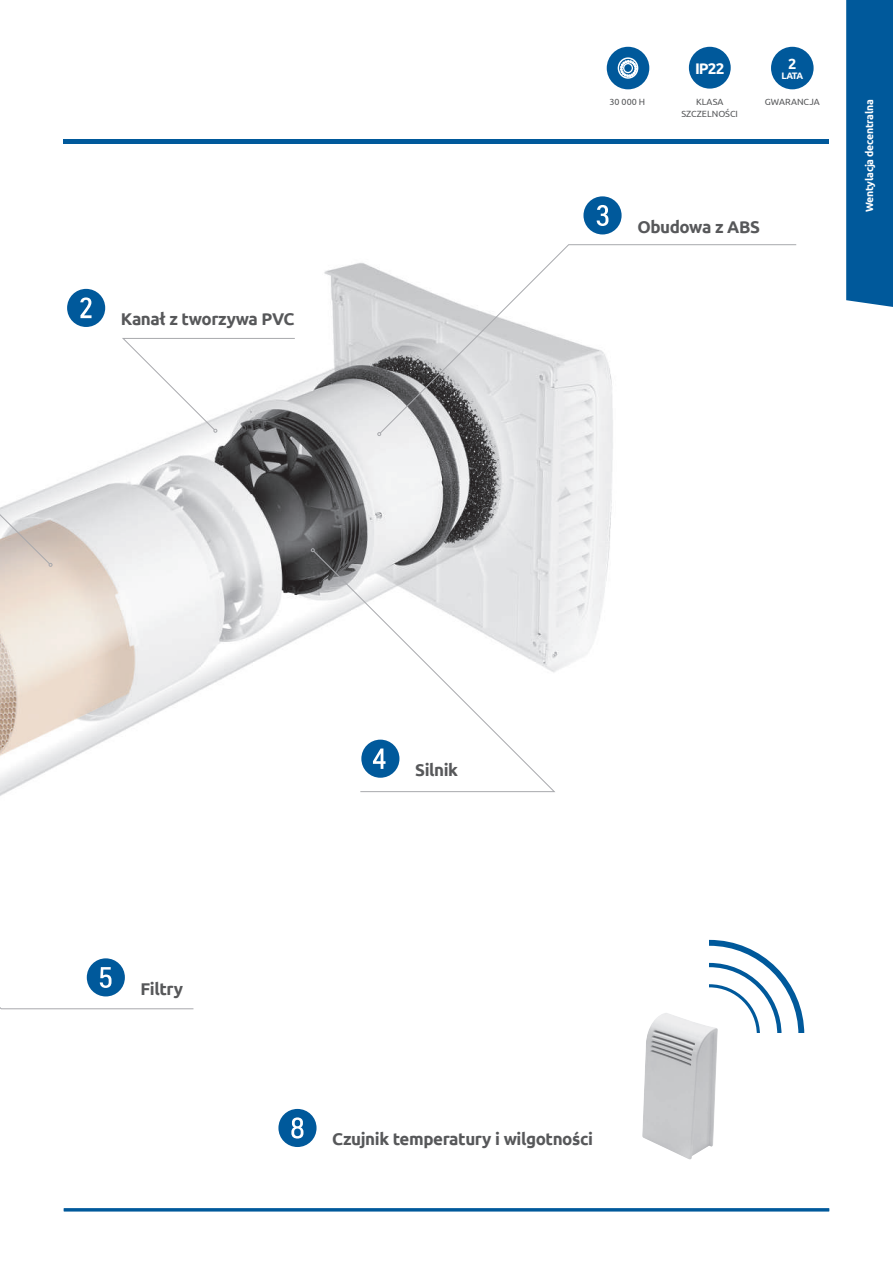
<style>
.page{position:relative;width:893px;height:1263px;background:#fff}
.page>*{position:absolute;margin:0;border:0;box-sizing:border-box;transform-origin:0 0}
.t1{font:51px "Fyra Numeric Circle Closed";color:#00599b}
.t2{font:700 16.95px "Ubuntu";letter-spacing:-.025em;color:#57585a}
.t3{font:700 15.3px "Ubuntu";color:#fff}
.t4{font:700 14.7px "Ubuntu";color:#fff}
.t5{font:700 10.5px "Ubuntu";letter-spacing:-.025em;color:#fff}
.t6{font:700 9.3px "Ubuntu";color:#fff}
.t7{font:9px "Ubuntu";color:#57585a}
</style>
<div class="page">
<div style="left:846px;top:0;width:47px;height:307px;background:#00599b"></div>
<img style="left:0;top:263px;width:805px;height:770px">
<svg style="left:0;top:467px;width:52px;height:100px"></svg>
<svg style="left:0;top:807px;width:194px;height:202px"></svg>
<hr style="left:64px;top:1208px;width:765px;height:3px;background:#00599b">
<hr style="left:64px;top:139px;width:765px;height:4px;background:#00599b">
<img style="left:642px;top:1013px;width:76px;height:146px">
<svg style="left:709px;top:940px;width:95px;height:92px"></svg>
<svg style="left:121px;top:338px;width:175px;height:95px"></svg>
<svg style="left:313px;top:550px;width:243px;height:242px"></svg>
<svg style="left:311px;top:548px;width:4px;height:4px"></svg>
<svg style="left:379px;top:244px;width:418px;height:190px"></svg>
<svg style="left:377px;top:432px;width:4px;height:4px"></svg>
<div style="left:771px;top:47px;width:43px;height:42px;background:#00599b;border-radius:50%"></div>
<div style="left:607px;top:47px;width:42px;height:42px;background:#00599b;border-radius:50%"></div>
<div style="left:689px;top:47px;width:42px;height:42px;background:#00599b;border-radius:50%"></div>
<svg style="left:618px;top:57px;width:20px;height:22px"></svg>
<h1 class="t1" style="left:65px;top:279px;width:44px">2</h1>
<p class="t2" style="left:121px;top:309px;width:175px">Kanał z tworzywa PVC</p>
<p class="t7" style="left:609px;top:96px;width:37px">30 000 H</p>
<p class="t3" style="left:695px;top:59px;width:31px">IP22</p>
<p class="t4" style="left:788px;top:55px;width:10px">2</p>
<p class="t6" style="left:781px;top:70px;width:23px">LATA</p>
<p class="t7" style="left:696px;top:96px;width:29px">KLASA</p>
<p class="t7" style="left:765px;top:96px;width:56px">GWARANCJA</p>
<p class="t7" style="left:681px;top:108px;width:58px">SZCZELNOŚCI</p>
<h1 class="t1" style="left:581px;top:186px;width:44px">3</h1>
<p class="t2" style="left:637px;top:217px;width:124px">Obudowa z ABS</p>
<p class="t5" style="left:863px;top:212px;width:114px;rotate:-90deg">Wentylacja decentralna</p>
<h1 class="t1" style="left:85px;top:948px;width:44px">5</h1>
<p class="t2" style="left:141px;top:978px;width:44px">Filtry</p>
<h1 class="t1" style="left:359px;top:730px;width:44px">4</h1>
<p class="t2" style="left:415px;top:760px;width:44px">Silnik</p>
<h1 class="t1" style="left:276px;top:1099px;width:44px">8</h1>
<p class="t2" style="left:332px;top:1129px;width:262px">Czujnik temperatury i wilgotności</p>
</div>
